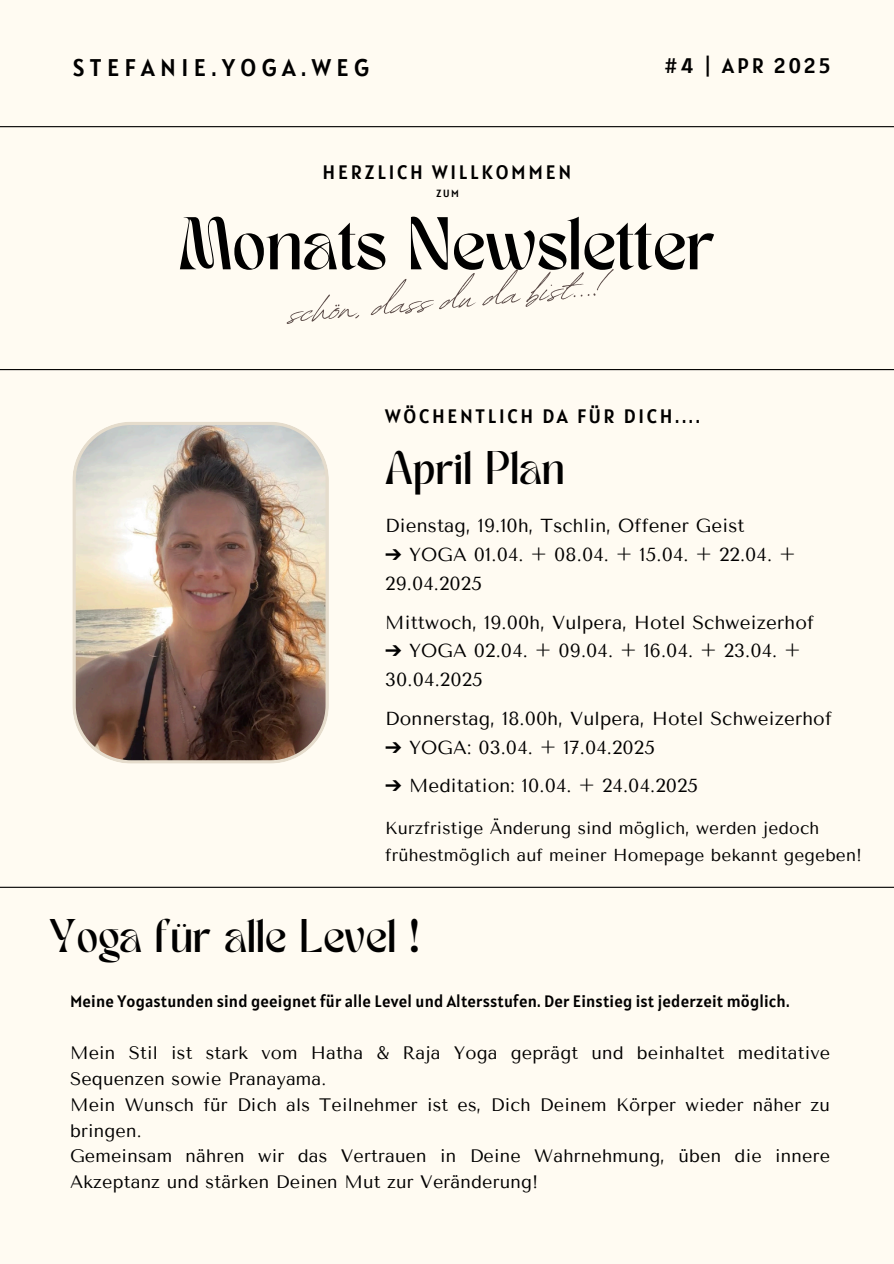
<style>
.page{position:relative;width:894px;height:1264px;background:#fff}
.page>*{position:absolute;margin:0;border:0;box-sizing:border-box;transform-origin:0 0}
.t1{font:57.45px "Revive 80 Signature";color:#594946}
.t2{font:52.2px "TANMERINGUE";color:#000}
.t3{font:33px "TANMERINGUE";color:#000}
.t4{font:24px "Alatsi";letter-spacing:.225em;color:#000}
.t5{font:21px "Alatsi";letter-spacing:.145em;color:#000}
.t6{font:19.35px "Alatsi";letter-spacing:.14em;color:#000}
.t7{font:18.75px/28.7px "Tenor Sans";letter-spacing:.01em;color:#000}
.t8{font:18px/25.8px "Tenor Sans";letter-spacing:.01em;color:#000}
.t9{font:17.25px/26.4px "Tenor Sans";letter-spacing:.01em;color:#000}
.t10{font:16.5px "Alatsi";letter-spacing:.01em;color:#000}
.t11{font:10.35px "Alatsi";color:#000}
.s1{font-family:"Free Serif"}
</style>
<div class="page">
<div style="left:0;top:0;width:893px;height:1263px;background:#fffbf2"></div>
<hr style="left:0;top:369px;width:893px;height:1px;background:#000">
<hr style="left:0;top:886px;width:893px;height:1px;background:#000">
<hr style="left:0;top:126px;width:893px;height:1px;background:#000">
<img style="left:72px;top:422px;width:257px;height:341px">
<h4 class="t4" style="left:72px;top:52px;width:298px">STEFANIE.YOGA.WEG</h4>
<p class="t5" style="left:664px;top:52px;width:167px">#4 | APR 2025</p>
<h4 class="t6" style="left:322px;top:160px;width:250px">HERZLICH WILLKOMMEN</h4>
<h4 class="t11" style="left:436px;top:186px;width:24px">ZUM</h4>
<h3 class="t2" style="left:179px;top:216px;width:537px">Monats Newsletter</h3>
<h1 class="t1" style="left:285px;top:269px;width:317px;rotate:-5deg">schön, dass du da bist...!</h1>
<h5 class="t6" style="left:385px;top:404px;width:316px">WÖCHENTLICH DA FÜR DICH....</h5>
<p class="t3" style="left:385px;top:451px;width:181px">April Plan</p>
<p class="t7" style="left:385px;top:512px;width:361px">Dienstag, 19.10h, Tschlin, Offener Geist</p>
<p class="t7" style="left:385px;top:540px;width:412px"><span class="s1">➔</span> YOGA 01.04. + 08.04. + 15.04. + 22.04. +<br>29.04.2025</p>
<p class="t7" style="left:385px;top:608px;width:430px">Mittwoch, 19.00h, Vulpera, Hotel Schweizerhof</p>
<p class="t7" style="left:385px;top:636px;width:417px"><span class="s1">➔</span> YOGA 02.04. + 09.04. + 16.04. + 23.04. +<br>30.04.2025</p>
<h4 class="t7" style="left:385px;top:704px;width:448px">Donnerstag, 18.00h, Vulpera, Hotel Schweizerhof</h4>
<h4 class="t7" style="left:385px;top:733px;width:271px"><span class="s1">➔</span> YOGA: 03.04. + 17.04.2025</h4>
<h2 class="t7" style="left:385px;top:771px;width:314px"><span class="s1">➔</span> Meditation: 10.04. + 24.04.2025</h2>
<h5 class="t9" style="left:385px;top:815px;width:478px">Kurzfristige Änderung sind möglich, werden jedoch frühestmöglich auf meiner Homepage bekannt gegeben!</h5>
<h5 class="t3" style="left:49px;top:918px;width:371px">Yoga für alle Level !</h5>
<h5 class="t10" style="left:70px;top:990px;width:721px">Meine Yogastunden sind geeignet für alle Level und Altersstufen. Der Einstieg ist jederzeit möglich.</h5>
<p class="t8" style="left:70px;top:1039px;width:761px">Mein Stil ist stark vom Hatha &amp; Raja Yoga geprägt und beinhaltet meditative Sequenzen sowie Pranayama.<br>Mein Wunsch für Dich als Teilnehmer ist es, Dich Deinem Körper wieder näher zu bringen.<br>Gemeinsam nähren wir das Vertrauen in Deine Wahrnehmung, üben die innere Akzeptanz und stärken Deinen Mut zur Veränderung!</p>
</div>
